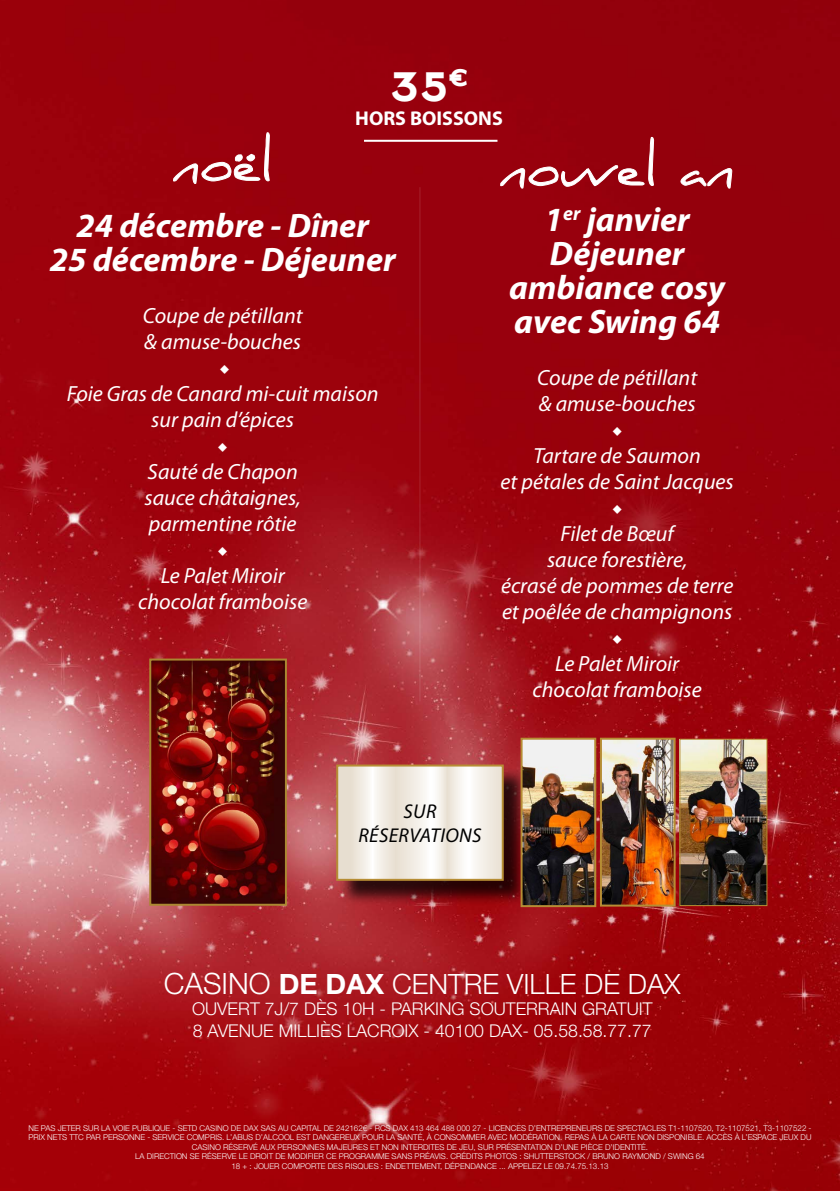
<style>
.page{position:relative;width:840px;height:1191px;background:#fff}
.page>*{position:absolute;margin:0;border:0;box-sizing:border-box;transform-origin:0 0}
.t1{font:46px "Lucien Bold 1442";color:#fff}
.t2{font:italic 700 34px "Myriad Pro";color:#fff}
.t3{font:300 28px "Helvetica Neue LT Std";color:#fff}
.t4{font:italic 22px "Myriad Pro";color:#fff}
.t5{font:22px "Minion Pro";color:#fff}
.t6{font:italic 20px "Myriad Pro";letter-spacing:.02em;color:#000}
.t7{font:700 20px "Myriad Pro";color:#fff}
.t8{font:300 17.6px "Helvetica Neue LT Std";color:#fff}
.t9{font:300 8px/9.6px "Helvetica Neue LT Std";color:#fff;text-align:center}
.s1{font-size:29.4px}
.s2{font-weight:700}
</style>
<div class="page">
<img style="left:0;top:0;width:839px;height:1191px">
<hr style="left:364px;top:140px;width:133px;height:2px;background:#fff">
<svg style="left:173px;top:132px;width:97px;height:59px;background:#aa2b35"></svg>
<svg style="left:500px;top:137px;width:231px;height:59px;background:#a11d27"></svg>
<div style="left:339px;top:768px;width:189px;height:137px;background:#000;opacity:.75"></div>
<svg style="left:339px;top:767px;width:161px;height:111px"></svg>
<div style="left:336px;top:764px;width:167px;height:117px;border:2px solid #b68d34"></div>
<img style="left:523px;top:740px;width:70px;height:164px">
<div style="left:520px;top:737px;width:76px;height:170px;border:2px solid #b68d34"></div>
<img style="left:602px;top:740px;width:70px;height:163px">
<div style="left:599px;top:737px;width:76px;height:169px;border:2px solid #b68d34"></div>
<img style="left:681px;top:741px;width:83px;height:162px">
<div style="left:679px;top:739px;width:87px;height:166px;border:1px solid #b68d34"></div>
<hr style="left:419px;top:187px;width:1px;height:514px;background:#fff">
<img style="left:152px;top:661px;width:132px;height:241px">
<div style="left:149px;top:658px;width:138px;height:247px;border:2px solid #aa8731"></div>
<p class="t1" style="left:390px;top:65px;width:79px">35<sup>€</sup></p>
<p class="t7" style="left:355px;top:105px;width:149px">HORS BOISSONS</p>
<p class="t2" style="left:76px;top:204px;width:294px">24 décembre - Dîner</p>
<p class="t2" style="left:50px;top:238px;width:347px">25 décembre - Déjeuner</p>
<p class="t4" style="left:143px;top:302px;width:161px">Coupe de pétillant</p>
<p class="t4" style="left:144px;top:328px;width:158px">&amp; amuse-bouches</p>
<p class="t5" style="left:219px;top:353px;width:12px">◆</p>
<p class="t4" style="left:67px;top:380px;width:313px">Foie Gras de Canard mi-cuit maison</p>
<p class="t4" style="left:151px;top:406px;width:144px">sur pain d’épices</p>
<p class="t5" style="left:217px;top:431px;width:12px">◆</p>
<p class="t4" style="left:147px;top:458px;width:152px">Sauté de Chapon</p>
<p class="t4" style="left:144px;top:484px;width:158px">sauce châtaignes,</p>
<p class="t4" style="left:149px;top:510px;width:149px">parmentine rôtie</p>
<p class="t5" style="left:217px;top:535px;width:12px">◆</p>
<p class="t4" style="left:161px;top:562px;width:125px">Le Palet Miroir</p>
<p class="t4" style="left:138px;top:588px;width:171px">chocolat framboise</p>
<p class="t2" style="left:544px;top:197px;width:146px">1<sup>er</sup> janvier</p>
<p class="t2" style="left:549px;top:231px;width:136px">Déjeuner</p>
<p class="t2" style="left:509px;top:265px;width:217px">ambiance cosy</p>
<p class="t2" style="left:514px;top:299px;width:207px">avec Swing 64</p>
<p class="t4" style="left:537px;top:364px;width:161px">Coupe de pétillant</p>
<p class="t4" style="left:538px;top:390px;width:158px">&amp; amuse-bouches</p>
<p class="t5" style="left:611px;top:415px;width:12px">◆</p>
<p class="t4" style="left:533px;top:442px;width:169px">Tartare de Saumon</p>
<p class="t4" style="left:500px;top:468px;width:235px">et pétales de Saint Jacques</p>
<p class="t5" style="left:611px;top:493px;width:12px">◆</p>
<p class="t4" style="left:560px;top:520px;width:115px">Filet de Bœuf</p>
<p class="t4" style="left:546px;top:546px;width:142px">sauce forestière,</p>
<p class="t4" style="left:500px;top:572px;width:234px">écrasé de pommes de terre</p>
<p class="t4" style="left:501px;top:598px;width:232px">et poêlée de champignons</p>
<p class="t5" style="left:611px;top:623px;width:12px">◆</p>
<p class="t4" style="left:555px;top:650px;width:125px">Le Palet Miroir</p>
<p class="t4" style="left:532px;top:676px;width:171px">chocolat framboise</p>
<p class="t6" style="left:403px;top:799px;width:34px">SUR</p>
<p class="t6" style="left:358px;top:823px;width:125px">RÉSERVATIONS</p>
<p class="t3" style="left:164px;top:967px;width:518px"><span class="s1">CASINO</span> <span class="s2">DE DAX</span> CENTRE VILLE DE DAX</p>
<p class="t8" style="left:192px;top:998px;width:462px">OUVERT 7J/7 DÈS 10H - PARKING SOUTERRAIN GRATUIT</p>
<p class="t8" style="left:193px;top:1019px;width:460px">8 AVENUE MILLIÈS LACROIX - 40100 DAX- 05.58.58.77.77</p>
<p class="t9" style="left:28px;top:1122px;width:784px">NE PAS JETER SUR LA VOIE PUBLIQUE - SETD CASINO DE DAX SAS AU CAPITAL DE 242162€ - RCS DAX 413 464 488 000 27 - LICENCES D’ENTREPRENEURS DE SPECTACLES T1-1107520, T2-1107521, T3-1107522 -<br>PRIX NETS TTC PAR PERSONNE - SERVICE COMPRIS. L’ABUS D’ALCOOL EST DANGEREUX POUR LA SANTÉ, À CONSOMMER AVEC MODÉRATION. REPAS À LA CARTE NON DISPONIBLE. ACCÈS À L’ESPACE JEUX DU<br>CASINO RÉSERVÉ AUX PERSONNES MAJEURES ET NON INTERDITES DE JEU, SUR PRÉSENTATION D’UNE PIÈCE D’IDENTITÉ.</p>
<p class="t9" style="left:135px;top:1151px;width:570px">LA DIRECTION SE RÉSERVE LE DROIT DE MODIFIER CE PROGRAMME SANS PRÉAVIS. CRÉDITS PHOTOS : SHUTTERSTOCK / BRUNO RAYMOND / SWING 64</p>
<p class="t9" style="left:231px;top:1161px;width:378px">18 + : JOUER COMPORTE DES RISQUES : ENDETTEMENT, DÉPENDANCE ... APPELEZ LE 09.74.75.13.13</p>
</div>
